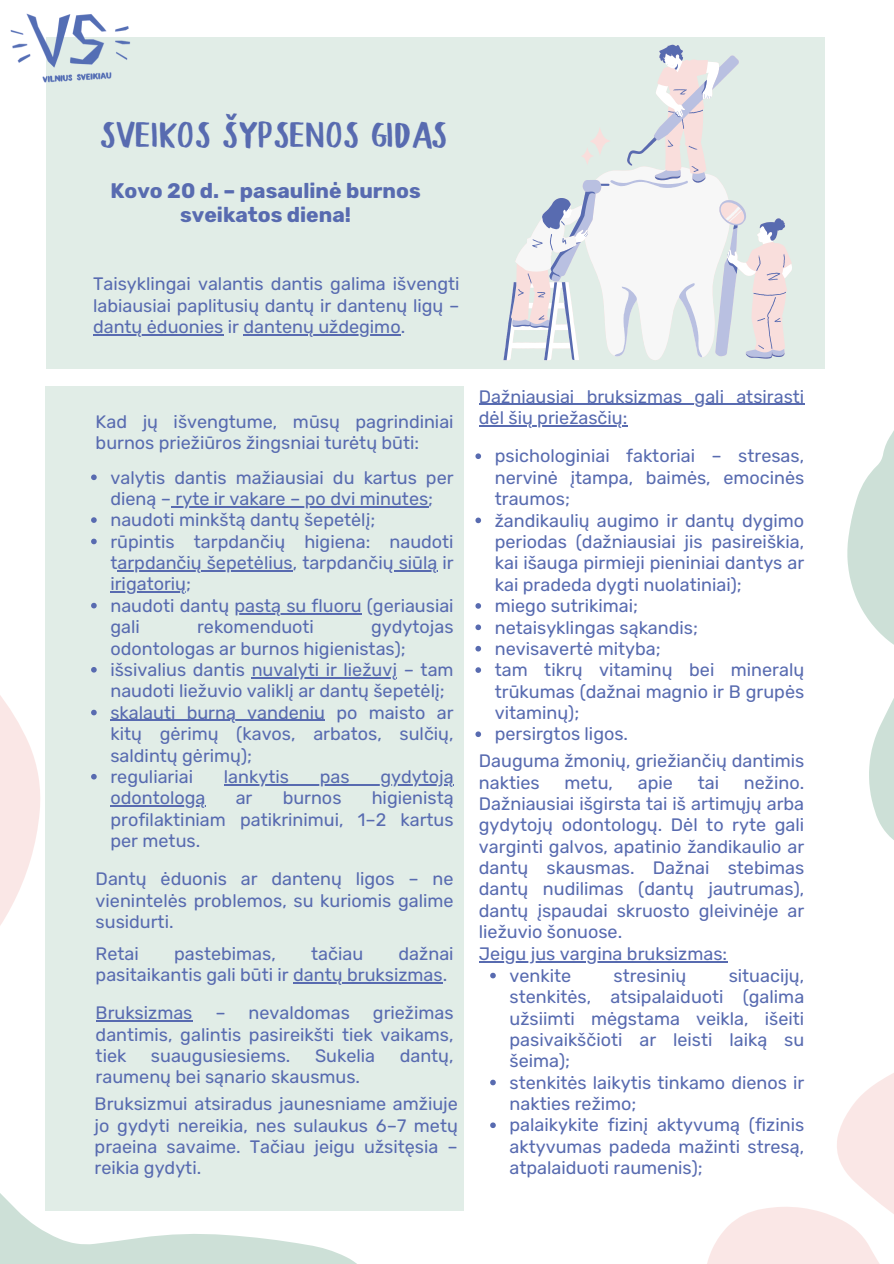
<style>
.page{position:relative;width:894px;height:1264px;background:#fff}
.page>*{position:absolute;margin:0;border:0;box-sizing:border-box;transform-origin:0 0}
.t1{font:37.5px "Blodders";color:#586bb0}
.t2{font:700 21px/24.8px "Rubik";color:#586bb0;text-align:center}
.t3{font:18px/21.3px "Rubik";color:#586bb0}
</style>
<div class="page">
<svg style="left:0;top:539px;width:46px;height:574px"></svg>
<div style="left:46px;top:386px;width:418px;height:824px;background:#e1ede7"></div>
<div style="left:46px;top:38px;width:778px;height:331px;background:#e1ede7"></div>
<img style="left:10px;top:13px;width:134px;height:70px">
<hr style="left:93px;top:334px;width:130px;height:1px;background:#586bb0">
<hr style="left:243px;top:334px;width:157px;height:1px;background:#586bb0">
<svg style="left:91px;top:474px;width:6px;height:6px"></svg>
<hr style="left:171px;top:506px;width:257px;height:1px;background:#586bb0">
<svg style="left:91px;top:517px;width:6px;height:6px"></svg>
<svg style="left:91px;top:538px;width:6px;height:6px"></svg>
<hr style="left:117px;top:570px;width:176px;height:1px;background:#586bb0">
<hr style="left:393px;top:570px;width:44px;height:1px;background:#586bb0">
<hr style="left:110px;top:591px;width:76px;height:1px;background:#586bb0">
<svg style="left:91px;top:603px;width:6px;height:5px"></svg>
<hr style="left:234px;top:613px;width:127px;height:1px;background:#586bb0">
<svg style="left:91px;top:667px;width:6px;height:5px"></svg>
<hr style="left:251px;top:677px;width:146px;height:1px;background:#586bb0">
<svg style="left:91px;top:709px;width:6px;height:6px"></svg>
<hr style="left:110px;top:720px;width:215px;height:1px;background:#586bb0">
<svg style="left:91px;top:774px;width:6px;height:5px"></svg>
<hr style="left:224px;top:784px;width:229px;height:1px;background:#586bb0">
<hr style="left:110px;top:805px;width:95px;height:1px;background:#586bb0">
<svg style="left:475px;top:453px;width:6px;height:6px"></svg>
<svg style="left:475px;top:517px;width:6px;height:6px"></svg>
<svg style="left:475px;top:603px;width:6px;height:5px"></svg>
<svg style="left:475px;top:624px;width:6px;height:6px"></svg>
<svg style="left:475px;top:646px;width:6px;height:5px"></svg>
<svg style="left:475px;top:667px;width:6px;height:6px"></svg>
<svg style="left:475px;top:731px;width:6px;height:6px"></svg>
<hr style="left:96px;top:1020px;width:96px;height:1px;background:#586bb0">
<hr style="left:293px;top:982px;width:149px;height:1px;background:#586bb0">
<hr style="left:479px;top:961px;width:248px;height:1px;background:#586bb0">
<svg style="left:490px;top:972px;width:5px;height:6px"></svg>
<svg style="left:490px;top:1079px;width:5px;height:6px"></svg>
<svg style="left:490px;top:1122px;width:5px;height:6px"></svg>
<hr style="left:479px;top:404px;width:325px;height:1px;background:#586bb0">
<hr style="left:479px;top:425px;width:148px;height:1px;background:#586bb0">
<svg style="left:707px;top:1073px;width:186px;height:190px"></svg>
<svg style="left:0;top:1116px;width:394px;height:147px"></svg>
<svg style="left:847px;top:432px;width:46px;height:407px"></svg>
<svg style="left:503px;top:45px;width:283px;height:315px"></svg>
<div style="left:664px;top:56px;width:8px;height:8px;background:#fff;border-radius:50%"></div>
<div style="left:666px;top:58px;width:8px;height:8px;background:#fff;border-radius:50%"></div>
<svg style="left:758px;top:227px;width:7px;height:13px"></svg>
<svg style="left:566px;top:208px;width:5px;height:9px"></svg>
<h1 class="t1" style="left:101px;top:120px;width:348px">SVEIKOS ŠYPSENOS GIDAS</h1>
<h2 class="t2" style="left:110px;top:178px;width:312px">Kovo 20 d. – pasaulinė burnos sveikatos diena!</h2>
<p class="t3" style="left:93px;top:273px;width:368px">Taisyklingai valantis dantis galima išvengti labiausiai paplitusių dantų ir dantenų ligų –</p>
<p class="t3" style="left:93px;top:316px;width:313px">dantų ėduonies ir dantenų uždegimo.</p>
<p class="t3" style="left:96px;top:411px;width:359px">Kad jų išvengtume, mūsų pagrindiniai burnos priežiūros žingsniai turėtų būti:</p>
<p class="t3" style="left:110px;top:466px;width:344px">valytis dantis mažiausiai du kartus per dieną – ryte ir vakare – po dvi minutes;</p>
<p class="t3" style="left:110px;top:509px;width:344px">naudoti minkštą dantų šepetėlį;<br>rūpintis tarpdančių higiena: naudoti</p>
<p class="t3" style="left:110px;top:552px;width:344px">tarpdančių šepetėlius, tarpdančių siūlą ir</p>
<p class="t3" style="left:110px;top:573px;width:344px">irigatorių;<br>naudoti dantų pastą su fluoru (geriausiai</p>
<p class="t3" style="left:110px;top:616px;width:31px">gali</p>
<p class="t3" style="left:197px;top:616px;width:118px">rekomenduoti</p>
<p class="t3" style="left:110px;top:616px;width:344px;text-indent:261px">gydytojas odontologas ar burnos higienistas); išsivalius dantis nuvalyti ir liežuvį – tam</p>
<p class="t3" style="left:110px;top:680px;width:335px">naudoti liežuvio valiklį ar dantų šepetėlį; skalauti burną vandeniu</p>
<p class="t3" style="left:110px;top:702px;width:344px;text-indent:226px">po maisto ar kitų gėrimų (kavos, arbatos, sulčių, saldintų gėrimų);<br>reguliariai</p>
<p class="t3" style="left:224px;top:766px;width:67px">lankytis</p>
<p class="t3" style="left:319px;top:766px;width:31px">pas</p>
<p class="t3" style="left:380px;top:766px;width:75px">gydytoją</p>
<p class="t3" style="left:110px;top:787px;width:344px;text-align:justify;text-indent:261px">higienistą profilaktiniam patikrinimui, 1–2 kartus per metus.</p>
<p class="t3" style="left:96px;top:868px;width:359px;text-align:justify">Dantų ėduonis ar dantenų ligos – ne vienintelės problemos, su kuriomis galime susidurti.</p>
<p class="t3" style="left:110px;top:787px;width:97px">odontologą</p>
<p class="t3" style="left:236px;top:787px;width:18px">ar</p>
<p class="t3" style="left:282px;top:787px;width:60px">burnos</p>
<p class="t3" style="left:96px;top:942px;width:359px;text-indent:303px">dažnai pasitaikantis gali būti ir dantų bruksizmas.</p>
<p class="t3" style="left:96px;top:942px;width:45px">Retai</p>
<p class="t3" style="left:174px;top:942px;width:103px">pastebimas,</p>
<p class="t3" style="left:311px;top:942px;width:54px">tačiau</p>
<p class="t3" style="left:96px;top:1002px;width:359px;text-align:justify;text-indent:277px">griežimas dantimis, galintis pasireikšti tiek vaikams, tiek</p>
<p class="t3" style="left:96px;top:1002px;width:98px">Bruksizmas</p>
<p class="t3" style="left:215px;top:1002px;width:136px">– nevaldomas</p>
<p class="t3" style="left:151px;top:1045px;width:141px">suaugusiesiems.</p>
<p class="t3" style="left:315px;top:1045px;width:62px">Sukelia</p>
<p class="t3" style="left:399px;top:1045px;width:55px">dantų,</p>
<p class="t3" style="left:96px;top:1066px;width:266px">raumenų bei sąnario skausmus.</p>
<p class="t3" style="left:95px;top:1093px;width:364px;text-align:justify">Bruksizmui atsiradus jaunesniame amžiuje jo gydyti nereikia, nes sulaukus 6–7 metų praeina savaime. Tačiau jeigu užsitęsia – reikia gydyti.</p>
<p class="t3" style="left:479px;top:386px;width:327px">Dažniausiai bruksizmas gali atsirasti dėl šių priežasčių:</p>
<p class="t3" style="left:494px;top:445px;width:311px;text-align:justify">psichologiniai faktoriai – stresas, nervinė įtampa, baimės, emocinės traumos;</p>
<p class="t3" style="left:494px;top:510px;width:311px;text-align:justify">žandikaulių augimo ir dantų dygimo periodas (dažniausiai jis pasireiškia, kai išauga pirmieji pieniniai dantys ar kai pradeda dygti nuolatiniai);</p>
<p class="t3" style="left:494px;top:595px;width:144px">miego sutrikimai;</p>
<p class="t3" style="left:494px;top:616px;width:205px">netaisyklingas sąkandis;</p>
<p class="t3" style="left:494px;top:638px;width:167px">nevisavertė mityba;</p>
<p class="t3" style="left:494px;top:659px;width:311px;text-align:justify">tam tikrų vitaminų bei mineralų trūkumas (dažnai magnio ir B grupės vitaminų);</p>
<p class="t3" style="left:494px;top:723px;width:135px">persirgtos ligos.</p>
<p class="t3" style="left:479px;top:750px;width:327px">Dauguma žmonių, griežiančių dantimis nakties</p>
<p class="t3" style="left:479px;top:771px;width:327px;text-align:justify;text-indent:265px">nežino.<br>Dažniausiai išgirsta tai iš artimųjų arba gydytojų odontologų. Dėl to ryte gali varginti galvos, apatinio žandikaulio ar dantų skausmas. Dažnai stebimas dantų nudilimas (dantų jautrumas), dantų įspaudai skruosto gleivinėje ar liežuvio šonuose.</p>
<p class="t3" style="left:479px;top:943px;width:250px">Jeigu jus vargina bruksizmas:</p>
<p class="t3" style="left:509px;top:964px;width:63px">venkite</p>
<p class="t3" style="left:613px;top:964px;width:74px">stresinių</p>
<p class="t3" style="left:564px;top:771px;width:50px">metu,</p>
<p class="t3" style="left:637px;top:771px;width:37px">apie</p>
<p class="t3" style="left:697px;top:771px;width:23px">tai</p>
<p class="t3" style="left:509px;top:964px;width:296px;text-align:justify;text-indent:219px">situacijų, stenkitės, atsipalaiduoti (galima užsiimti mėgstama veikla, išeiti pasivaikščioti ar leisti laiką su šeima);</p>
<p class="t3" style="left:509px;top:1071px;width:296px">stenkitės laikytis tinkamo dienos ir nakties režimo;</p>
<p class="t3" style="left:509px;top:1114px;width:296px;text-align:justify">palaikykite fizinį aktyvumą (fizinis aktyvumas padeda mažinti stresą, atpalaiduoti raumenis);</p>
</div>
